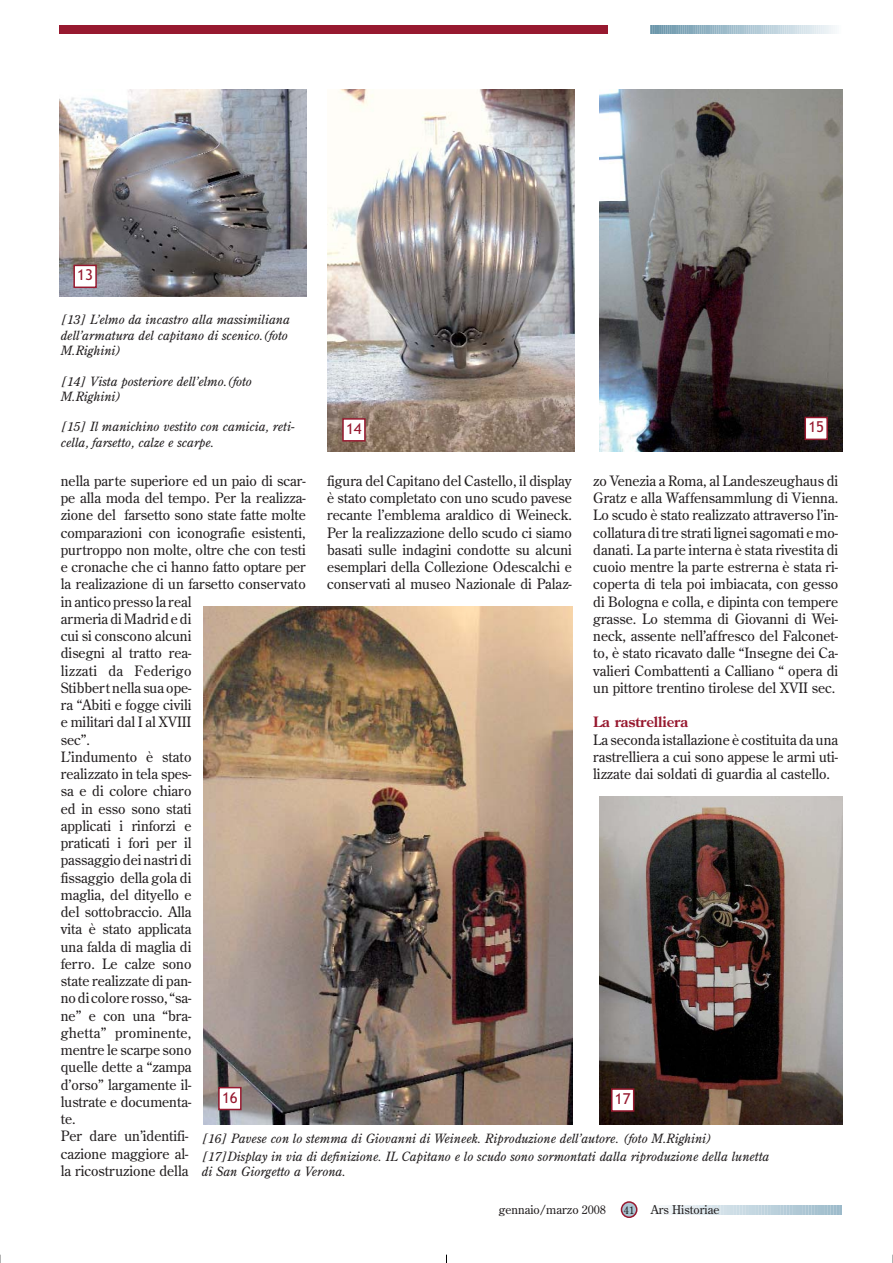
<style>
.page{position:relative;width:893px;height:1263px;background:#fff}
.page>*{position:absolute;margin:0;border:0;box-sizing:border-box;transform-origin:0 0}
.t1{font:15px "Trebuchet MS";color:#97192f}
.t2{font:14.25px/17.2px "Century Old Style";color:#231f20;text-align:justify}
.t3{font:700 14.25px "Century Old Style";color:#97192f}
.t4{font:italic 12.75px/15.3px "Century Old Style";color:#231f20}
.t5{font:12px "Century Old Style";color:#231f20}
.t6{font:10.5px "Century Old Style";color:#231f20}
</style>
<div class="page">
<img style="left:0;top:25px;width:843px;height:1238px">
<p class="t1" style="left:77px;top:269px;width:17px">13</p>
<p class="t4" style="left:61px;top:313px;width:231px">[13] L’elmo da incastro alla massimiliana dell’armatura del capitano di scenico.(foto<br>M.Righini)</p>
<p class="t4" style="left:61px;top:374px;width:193px">[14] Vista posteriore dell’elmo.(foto<br>M.Righini)</p>
<p class="t4" style="left:61px;top:420px;width:235px">[15] Il manichino vestito con camicia, reti&shy;cella, farsetto, calze e scarpe.</p>
<p class="t1" style="left:346px;top:423px;width:17px">14</p>
<p class="t1" style="left:808px;top:421px;width:17px">15</p>
<p class="t2" style="left:61px;top:473px;width:246px;text-align:left">nella parte superiore ed un paio di scar&shy;pe alla moda del tempo. Per la realizza&shy;zione del farsetto sono state fatte molte comparazioni con iconografie esistenti, purtroppo non molte, oltre che con testi e cronache che ci hanno fatto optare per la realizazione di un farsetto conservato in antico presso la real<br>armeria di Madrid e di<br>cui si conscono alcuni<br>disegni al tratto rea-<br>lizzati da Federigo<br>Stibbert nella sua ope-<br>ra “Abiti e fogge civili<br>e militari dal I al XVIII<br>sec”.<br>L’indumento è stato<br>realizzato in tela spes-<br>sa e di colore chiaro<br>ed in esso sono stati<br>applicati i rinforzi e<br>praticati i fori per il<br>passaggio dei nastri di<br>fissaggio della gola di<br>maglia, del dityello e<br>del sottobraccio. Alla<br>vita è stato applicata<br>una falda di maglia di<br>ferro. Le calze sono<br>state realizzate di pan-<br>no di colore rosso, “sa-<br>ne” e con una “bra-<br>ghetta” prominente,<br>mentre le scarpe sono<br>quelle dette a “zampa<br>d’orso” largamente il-<br>lustrate e documenta-<br>te.<br>Per dare un’identifi-<br>cazione maggiore al-<br>la ricostruzione della</p>
<p class="t2" style="left:327px;top:473px;width:246px">figura del Capitano del Castello, il display è stato completato con uno scudo pavese recante l’emblema araldico di Weineck.<br>Per la realizzazione dello scudo ci siamo basati sulle indagini condotte su alcuni esemplari della Collezione Odescalchi e conservati al museo Nazionale di Palaz-</p>
<p class="t2" style="left:593px;top:473px;width:246px">zo Venezia a Roma, al Landeszeughaus di Gratz e alla Waffensammlung di Vienna.<br>Lo scudo è stato realizzato attraverso l’in&shy;collatura di tre strati lignei sagomati e mo&shy;danati. La parte interna è stata rivestita di cuoio mentre la parte estrerna è stata ri&shy;coperta di tela poi imbiacata, con gesso di Bologna e colla, e dipinta con tempere grasse. Lo stemma di Giovanni di Wei&shy;neck, assente nell’affresco del Falconet&shy;to, è stato ricavato dalle “Insegne dei Ca&shy;valieri Combattenti a Calliano “ opera di un pittore trentino tirolese del XVII sec.</p>
<p class="t3" style="left:593px;top:717px;width:96px">La rastrelliera</p>
<p class="t2" style="left:593px;top:732px;width:246px">La seconda istallazione è costituita da una rastrelliera a cui sono appese le armi uti&shy;lizzate dai soldati di guardia al castello.</p>
<p class="t1" style="left:222px;top:1092px;width:17px">16</p>
<p class="t1" style="left:615px;top:1093px;width:17px">17</p>
<p class="t4" style="left:202px;top:1130px;width:569px;line-height:18.1px">[16] Pavese con lo stemma di Giovanni di Weineek. Riproduzione dell’autore. (foto M.Righini) [17]Display in via di definizione. IL Capitano e lo scudo sono sormontati dalla riproduzione della lunetta</p>
<p class="t4" style="left:202px;top:1165px;width:145px">di San Giorgetto a Verona.</p>
<p class="t5" style="left:499px;top:1205px;width:109px">gennaio/marzo 2008</p>
<p class="t6" style="left:623px;top:1206px;width:12px">41</p>
<p class="t5" style="left:650px;top:1205px;width:70px">Ars Historiae</p>
</div>
